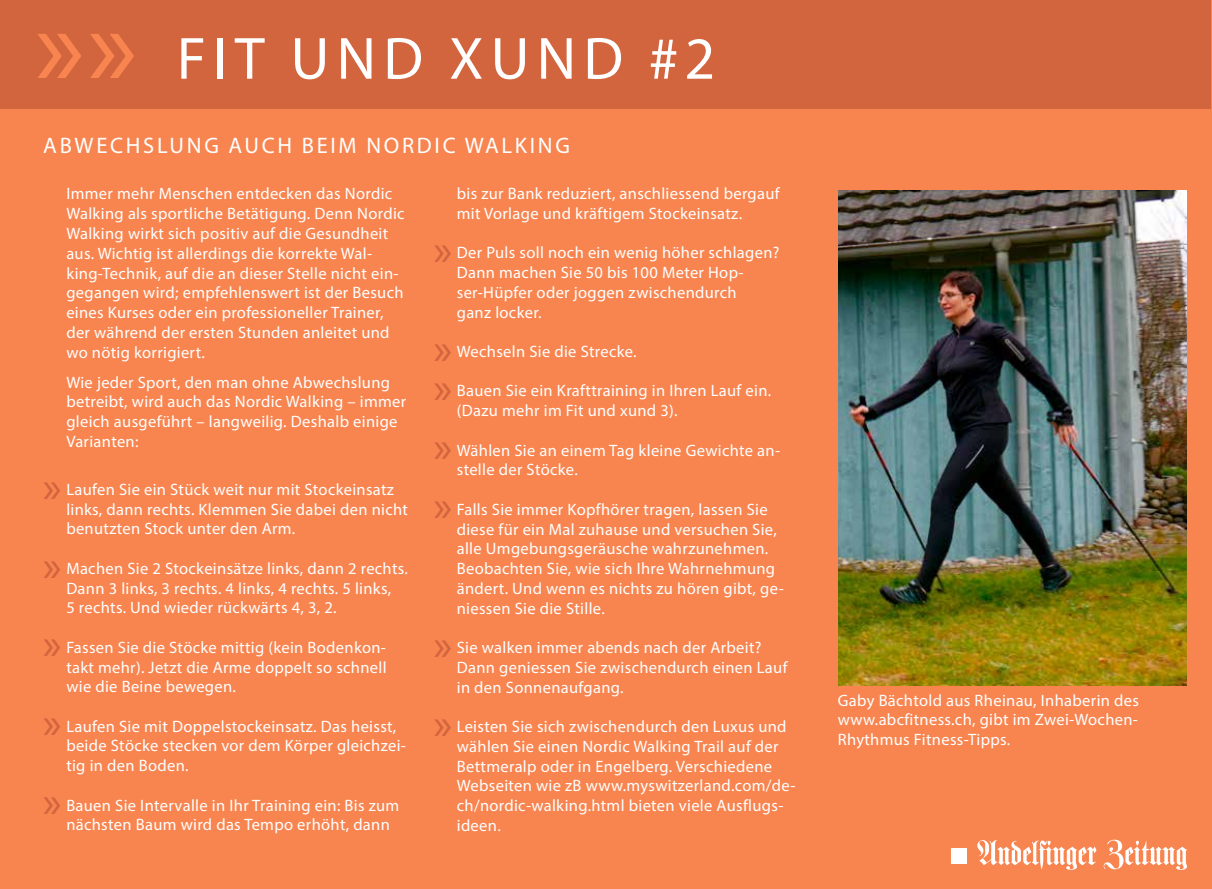
<style>
.page{position:relative;width:1212px;height:889px;background:#f88550}
.page>*{position:absolute;margin:0;border:0;box-sizing:border-box;transform-origin:0 0}
.t1{font:60px "Myriad Pro";letter-spacing:.12em;color:#fff}
.t2{font:45px "Myriad Pro";color:#d2643e}
.t3{font:22.5px "Myriad Pro";letter-spacing:.12em;color:#fff}
.t4{font:16.5px/19.8px "Myriad Pro";letter-spacing:.02em;color:#fff}
.s1{font-size:120px;color:#f88550}
</style>
<div class="page">
<div style="left:0;top:0;width:1211px;height:109px;background:#d2643e"></div>
<div style="left:951px;top:848px;width:15px;height:16px;background:#fff"></div>
<svg style="left:977px;top:839px;width:210px;height:30px"></svg>
<img style="left:838px;top:190px;width:349px;height:496px">
<h1 class="t1" style="left:35px;top:22px;width:682px"><span class="s1">»»</span> FIT UND XUND #2</h1>
<h3 class="t3" style="left:43px;top:131px;width:528px">ABWECHSLUNG AUCH BEIM NORDIC WALKING</h3>
<p class="t4" style="left:66px;top:184px;width:340px">Immer mehr Menschen entdecken das Nordic Walking als sportliche Betätigung. Denn Nordic Walking wirkt sich positiv auf die Gesundheit aus. Wichtig ist allerdings die korrekte Wal&shy;king-Technik, auf die an dieser Stelle nicht ein&shy;gegangen wird; empfehlenswert ist der Besuch eines Kurses oder ein professioneller Trainer, der während der ersten Stunden anleitet und wo nötig korrigiert.</p>
<p class="t4" style="left:66px;top:372px;width:341px">Wie jeder Sport, den man ohne Abwechslung betreibt, wird auch das Nordic Walking – immer gleich ausgeführt – langweilig. Deshalb einige Varianten:</p>
<h2 class="t2" style="left:43px;top:459px;width:20px">»</h2>
<p class="t4" style="left:66px;top:479px;width:343px">Laufen Sie ein Stück weit nur mit Stockeinsatz links, dann rechts. Klemmen Sie dabei den nicht benutzten Stock unter den Arm.</p>
<h2 class="t2" style="left:43px;top:537px;width:20px">»</h2>
<p class="t4" style="left:66px;top:558px;width:343px">Machen Sie 2 Stockeinsätze links, dann 2 rechts.<br>Dann 3 links, 3 rechts. 4 links, 4 rechts. 5 links,<br>5 rechts. Und wieder rückwärts 4, 3, 2.</p>
<h2 class="t2" style="left:43px;top:616px;width:20px">»</h2>
<p class="t4" style="left:66px;top:637px;width:322px;text-align:justify">Fassen Sie die Stöcke mittig (kein Bodenkon&shy;takt mehr). Jetzt die Arme doppelt so schnell wie die Beine bewegen.</p>
<h2 class="t2" style="left:43px;top:695px;width:20px">»</h2>
<p class="t4" style="left:66px;top:716px;width:341px">Laufen Sie mit Doppelstockeinsatz. Das heisst, beide Stöcke stecken vor dem Körper gleichzei&shy;tig in den Boden.</p>
<h2 class="t2" style="left:43px;top:774px;width:20px">»</h2>
<p class="t4" style="left:66px;top:795px;width:334px">Bauen Sie Intervalle in Ihr Training ein: Bis zum nächsten Baum wird das Tempo erhöht, dann</p>
<p class="t4" style="left:457px;top:184px;width:324px">bis zur Bank reduziert, anschliessend bergauf mit Vorlage und kräftigem Stockeinsatz.</p>
<h2 class="t2" style="left:433px;top:222px;width:20px">»</h2>
<p class="t4" style="left:457px;top:243px;width:324px">Der Puls soll noch ein wenig höher schlagen?<br>Dann machen Sie 50 bis 100 Meter Hop&shy;ser-Hüpfer oder joggen zwischendurch<br>ganz locker.</p>
<h2 class="t2" style="left:433px;top:321px;width:20px">»</h2>
<p class="t4" style="left:457px;top:341px;width:181px">Wechseln Sie die Strecke.</p>
<h2 class="t2" style="left:433px;top:360px;width:20px">»</h2>
<p class="t4" style="left:457px;top:381px;width:316px">Bauen Sie ein Krafttraining in Ihren Lauf ein. (Dazu mehr im Fit und xund 3).</p>
<h2 class="t2" style="left:433px;top:419px;width:20px">»</h2>
<p class="t4" style="left:457px;top:440px;width:325px">Wählen Sie an einem Tag kleine Gewichte an&shy;stelle der Stöcke.</p>
<h2 class="t2" style="left:433px;top:478px;width:20px">»</h2>
<p class="t4" style="left:457px;top:499px;width:329px">Falls Sie immer Kopfhörer tragen, lassen Sie diese für ein Mal zuhause und versuchen Sie, alle Umgebungsgeräusche wahrzunehmen.<br>Beobachten Sie, wie sich Ihre Wahrnehmung ändert. Und wenn es nichts zu hören gibt, ge&shy;niessen Sie die Stille.</p>
<h2 class="t2" style="left:433px;top:617px;width:20px">»</h2>
<p class="t4" style="left:457px;top:637px;width:332px">Sie walken immer abends nach der Arbeit?<br>Dann geniessen Sie zwischendurch einen Lauf in den Sonnenaufgang.</p>
<h2 class="t2" style="left:433px;top:696px;width:20px">»</h2>
<p class="t4" style="left:457px;top:716px;width:340px">Leisten Sie sich zwischendurch den Luxus und wählen Sie einen Nordic Walking Trail auf der Bettmeralp oder in Engelberg. Verschiedene Webseiten wie zB www.myswitzerland.com/de&shy;ch/nordic-walking.html bieten viele Ausflugs&shy;ideen.</p>
<p class="t4" style="left:838px;top:690px;width:303px;text-align:justify">Gaby Bächtold aus Rheinau, Inhaberin des www.abcfitness.ch, gibt im Zwei-Wochen-Rhythmus Fitness-Tipps.</p>
</div>
